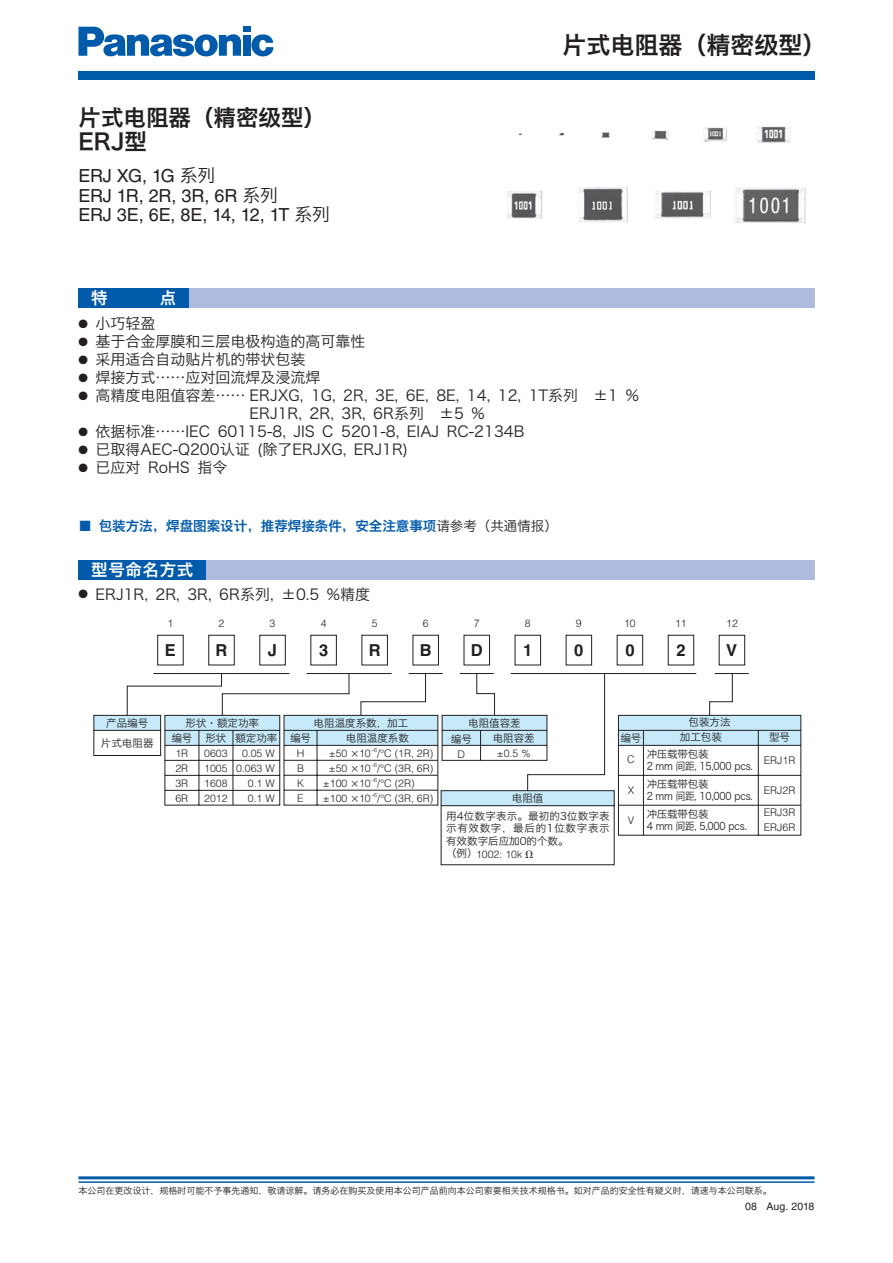
<style>
.page{position:relative;width:893px;height:1263px;background:#fff}
.page>*{position:absolute;margin:0;border:0;box-sizing:border-box;transform-origin:0 0}
.t1{font:24px "Hiragino Sans GB W6 G Bpc EUC H";color:#231f20}
.t2{font:22.5px/24px "Hiragino Sans GB W6 G Bpc EUC H";color:#231f20}
.t3{font:18px/19.5px "Helvetica LT Std";letter-spacing:-.02em;color:#231f20}
.t4{font:700 16.5px "Helvetica LT Std";color:#231f20}
.t5{font:16.5px "Hiragino Sans GB W6 G Bpc EUC H";letter-spacing:.035em;color:#fff}
.t6{font:15px/18px "Hiragino Sans GB W3 G Bpc EUC H";color:#231f20}
.t7{font:13.5px "Hiragino Sans GB W6 G Bpc EUC H";color:#015aaa}
.t8{font:300 10.5px/15px "Helvetica LT Std";color:#231f20;text-align:justify}
.t9{font:10.5px/12.6px "Hiragino Sans GB W3 G Bpc EUC H";color:#231f20}
.t10{font:10.5px/12px "Hiragino Sans GB W3 G Bpc EUC H";letter-spacing:-.02em;color:#231f20}
.t11{font:10.5px "Helvetica LT Std";letter-spacing:.01em;color:#231f20}
.t12{font:9px "Hiragino Sans GB W3 G Bpc EUC H";color:#231f20}
.s1{font-family:"Hiragino Sans GB W3 G Bpc EUC H"}
.s2{font-family:"Hiragino Sans GB W3 G Bpc EUC H";color:#231f20}
.s3{font-family:"Hiragino Sans GB W3 G Bpc EUC H";font-weight:400}
</style>
<div class="page">
<hr style="left:78px;top:1176px;width:736px;height:3px;background:#015aaa">
<hr style="left:78px;top:1181px;width:736px;height:2px;background:#015aaa">
<div style="left:78px;top:71px;width:736px;height:9px;background:#015aaa"></div>
<svg style="left:78px;top:27px;width:163px;height:30px"></svg>
<div style="left:242px;top:35px;width:8px;height:21px;background:#015aaa"></div>
<div style="left:242px;top:27px;width:8px;height:5px;background:#015aaa"></div>
<svg style="left:251px;top:34px;width:22px;height:22px"></svg>
<img style="left:507px;top:126px;width:298px;height:97px">
<div style="left:157px;top:635px;width:26px;height:30px;border:1px solid #231f20"></div>
<div style="left:208px;top:635px;width:27px;height:30px;border:1px solid #231f20"></div>
<div style="left:259px;top:635px;width:27px;height:30px;border:1px solid #231f20"></div>
<div style="left:310px;top:635px;width:27px;height:30px;border:1px solid #231f20"></div>
<div style="left:361px;top:635px;width:27px;height:30px;border:1px solid #231f20"></div>
<div style="left:412px;top:635px;width:27px;height:30px;border:1px solid #231f20"></div>
<div style="left:463px;top:635px;width:27px;height:30px;border:1px solid #231f20"></div>
<hr style="left:306px;top:673px;width:85px;height:1px;background:#231f20">
<hr style="left:408px;top:673px;width:34px;height:1px;background:#231f20">
<svg style="left:514px;top:634px;width:129px;height:32px"></svg>
<svg style="left:667px;top:634px;width:78px;height:32px"></svg>
<hr style="left:511px;top:673px;width:185px;height:1px;background:#231f20">
<hr style="left:714px;top:673px;width:34px;height:1px;background:#231f20">
<svg style="left:93px;top:715px;width:708px;height:121px"></svg>
<svg style="left:127px;top:673px;width:222px;height:43px"></svg>
<svg style="left:360px;top:673px;width:66px;height:43px"></svg>
<svg style="left:709px;top:673px;width:23px;height:43px"></svg>
<hr style="left:232px;top:730px;width:1px;height:75px;background:#231f20">
<hr style="left:618px;top:805px;width:182px;height:1px;background:#231f20">
<div style="left:78px;top:561px;width:737px;height:19px;background:#aebade"></div>
<div style="left:78px;top:289px;width:737px;height:19px;background:#aebade"></div>
<div style="left:78px;top:289px;width:111px;height:19px;background:#015aaa"></div>
<div style="left:78px;top:561px;width:128px;height:19px;background:#015aaa"></div>
<svg style="left:352px;top:750px;width:5px;height:6px"></svg>
<svg style="left:352px;top:765px;width:5px;height:6px"></svg>
<svg style="left:352px;top:780px;width:5px;height:6px"></svg>
<svg style="left:352px;top:795px;width:5px;height:6px"></svg>
<svg style="left:440px;top:673px;width:175px;height:193px"></svg>
<h2 class="t2" style="left:78px;top:109px;width:249px">片式电阻器（精密级型）<br>ERJ型</h2>
<p class="t3" style="left:78px;top:166px;width:253px">ERJ XG, 1G <span class="s1">系列<br></span>ERJ 1R, 2R, 3R, 6R <span class="s1">系列<br></span>ERJ 3E, 6E, 8E, 14, 12, 1T <span class="s1">系列</span></p>
<p class="t5" style="left:91px;top:292px;width:18px">特</p>
<p class="t5" style="left:160px;top:292px;width:18px">点</p>
<h1 class="t1" style="left:562px;top:36px;width:265px">片式电阻器（精密级型）</h1>
<p class="t6" style="left:78px;top:317px;width:79px">● 小巧轻盈</p>
<p class="t6" style="left:78px;top:335px;width:289px">● 基于合金厚膜和三层电极构造的高可靠性</p>
<p class="t6" style="left:78px;top:353px;width:229px">● 采用适合自动贴片机的带状包装</p>
<p class="t6" style="left:78px;top:371px;width:244px">● 焊接方式……应对回流焊及浸流焊</p>
<p class="t6" style="left:249px;top:389px;width:391px;text-indent:-171px">● 高精度电阻值容差…… ERJXG, 1G, 2R, 3E, 6E, 8E, 14, 12, 1T系列　±1 %<br>ERJ1R, 2R, 3R, 6R系列　±5 %</p>
<p class="t6" style="left:78px;top:425px;width:447px">● 依据标准……IEC 60115-8, JIS C 5201-8, EIAJ RC-2134B</p>
<p class="t6" style="left:78px;top:443px;width:331px">● 已取得AEC-Q200认证 (除了ERJXG, ERJ1R)</p>
<p class="t6" style="left:78px;top:461px;width:150px">● 已应对 RoHS 指令</p>
<p class="t7" style="left:78px;top:521px;width:481px">■ 包装方法，焊盘图案设计，推荐焊接条件，安全注意事项<span class="s2">请参考（共通情报）</span></p>
<p class="t5" style="left:91px;top:564px;width:104px">型号命名方式</p>
<p class="t6" style="left:78px;top:587px;width:293px">● ERJ1R, 2R, 3R, 6R系列, ±0.5 %精度</p>
<p class="t8" style="left:167px;top:616px;width:7px">1</p>
<p class="t4" style="left:165px;top:640px;width:13px">E</p>
<p class="t8" style="left:218px;top:616px;width:7px">2</p>
<p class="t4" style="left:215px;top:640px;width:13px">R</p>
<p class="t8" style="left:269px;top:616px;width:7px">3</p>
<p class="t4" style="left:268px;top:640px;width:11px">J</p>
<p class="t8" style="left:321px;top:616px;width:7px">4</p>
<p class="t4" style="left:319px;top:640px;width:11px">3</p>
<p class="t8" style="left:372px;top:616px;width:7px">5</p>
<p class="t4" style="left:369px;top:640px;width:13px">R</p>
<p class="t8" style="left:423px;top:616px;width:7px">6</p>
<p class="t4" style="left:420px;top:640px;width:13px">B</p>
<p class="t8" style="left:474px;top:616px;width:7px">7</p>
<p class="t4" style="left:471px;top:640px;width:13px">D</p>
<p class="t8" style="left:525px;top:616px;width:7px">8</p>
<p class="t4" style="left:523px;top:640px;width:11px">1</p>
<p class="t8" style="left:576px;top:616px;width:7px">9</p>
<p class="t4" style="left:574px;top:640px;width:11px">0</p>
<p class="t8" style="left:624px;top:616px;width:13px">10</p>
<p class="t4" style="left:625px;top:640px;width:11px">0</p>
<p class="t8" style="left:675px;top:616px;width:13px">11</p>
<p class="t8" style="left:726px;top:616px;width:13px">12</p>
<p class="t4" style="left:676px;top:640px;width:11px">2</p>
<p class="t4" style="left:726px;top:640px;width:13px">V</p>
<p class="t9" style="left:101px;top:715px;width:54px;line-height:19.6px;text-align:center">产品编号片式电阻器</p>
<p class="t9" style="left:171px;top:717px;width:89px;line-height:14.9px;text-indent:14px">形状·额定功率编号</p>
<p class="t8" style="left:175px;top:747px;width:14px">1R 2R 3R 6R</p>
<p class="t9" style="left:205px;top:733px;width:22px">形状</p>
<p class="t8" style="left:204px;top:747px;width:25px">0603<br>1005<br>1608<br>2012</p>
<p class="t9" style="left:235px;top:734px;width:43px">额定功率</p>
<p class="t8" style="left:236px;top:747px;width:40px;text-align:right">0.05 W<br>0.063 W<br>0.1 W<br>0.1 W</p>
<p class="t9" style="left:313px;top:718px;width:96px">电阻温度系数，加工</p>
<p class="t9" style="left:451px;top:717px;width:71px;line-height:15.8px;text-indent:17px">电阻值容差编号</p>
<p class="t8" style="left:457px;top:747px;width:9px">D</p>
<p class="t9" style="left:290px;top:733px;width:22px">编号</p>
<p class="t9" style="left:346px;top:733px;width:65px">电阻温度系数</p>
<p class="t8" style="left:297px;top:746px;width:9px">H B K E</p>
<p class="t8" style="left:329px;top:746px;width:106px">±50 10<sup>–6</sup>/°C (1R, 2R)</p>
<p class="t9" style="left:492px;top:734px;width:43px">电阻容差</p>
<p class="t8" style="left:497px;top:747px;width:35px">±0.5 %</p>
<p class="t8" style="left:329px;top:761px;width:106px">±50 10<sup>–6</sup>/°C (3R, 6R)</p>
<p class="t8" style="left:323px;top:776px;width:93px">±100 10<sup>–6</sup>/°C (2R)</p>
<p class="t8" style="left:323px;top:791px;width:112px">±100 10<sup>–6</sup>/°C (3R, 6R)</p>
<p class="t9" style="left:512px;top:793px;width:33px">电阻值</p>
<p class="t9" style="left:446px;top:811px;width:165px;text-align:justify">用4位数字表示。最初的3位数字表示有效数字，最后的1位数字表示有效数字后应加0的个数。</p>
<p class="t8" style="left:446px;top:847px;width:78px"><span class="s3">（例）</span>1002: 10k</p>
<p class="t9" style="left:688px;top:717px;width:43px">包装方法</p>
<p class="t9" style="left:679px;top:733px;width:43px">加工包装</p>
<p class="t9" style="left:769px;top:733px;width:22px">型号</p>
<p class="t9" style="left:620px;top:733px;width:22px">编号</p>
<p class="t8" style="left:627px;top:753px;width:9px">C</p>
<p class="t8" style="left:627px;top:783px;width:8px">X</p>
<p class="t8" style="left:627px;top:813px;width:8px">V</p>
<p class="t10" style="left:646px;top:749px;width:108px">冲压载带包装<br>2 mm 间距, 15,000 pcs.</p>
<p class="t10" style="left:646px;top:779px;width:108px">冲压载带包装<br>2 mm 间距, 10,000 pcs.</p>
<p class="t10" style="left:646px;top:809px;width:102px">冲压载带包装<br>4 mm 间距, 5,000 pcs.</p>
<p class="t8" style="left:763px;top:754px;width:33px">ERJ1R</p>
<p class="t8" style="left:763px;top:780px;width:33px;line-height:22.5px">ERJ2R<br>ERJ3R</p>
<p class="t8" style="left:763px;top:821px;width:33px">ERJ6R</p>
<p class="t12" style="left:78px;top:1187px;width:694px">本公司在更改设计，规格时可能不予事先通知，敬请谅解。请务必在购买及使用本公司产品前向本公司索要相关技术规格书。如对产品的安全性有疑义时，请速与本公司联系。</p>
<p class="t11" style="left:745px;top:1200px;width:71px">08 Aug. 2018</p>
</div>
